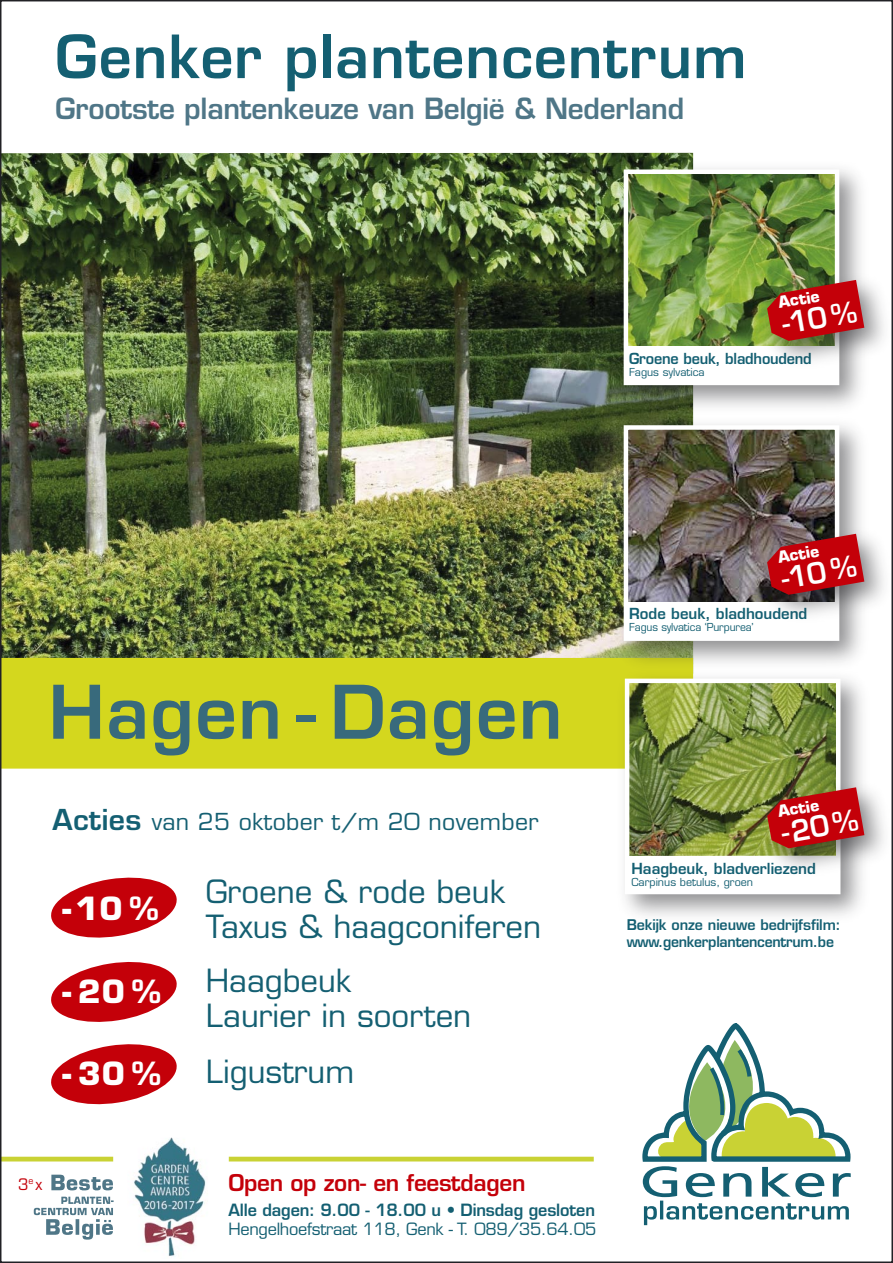
<style>
.page{position:relative;width:893px;height:1263px;background:#fff}
.page>*{position:absolute;margin:0;border:0;box-sizing:border-box;transform-origin:0 0}
.t1{font:600 72px "Eurostile";letter-spacing:.015em;color:#386a7c}
.t2{font:600 58.05px "Eurostile";letter-spacing:.015em;color:#145f72}
.t3{font:31.2px "Eurostile";color:#145f72}
.t4{font:700 31.2px "Eurostile";color:#fff}
.t5{font:600 28.5px "Eurostile";letter-spacing:-.01em;color:#4f7687}
.t6{font:600 28.5px "Eurostile";color:#fff}
.t7{font:22.8px "Eurostile";letter-spacing:.015em;color:#145f72}
.t8{font:600 22.5px "Eurostile";letter-spacing:-.015em;color:#c40009}
.t9{font:16.5px "Eurostile";letter-spacing:-.015em;color:#145f72}
.t10{font:600 16.5px "Eurostile";letter-spacing:-.005em;color:#145f72}
.t11{font:700 15.75px "Eurostile";color:#fff}
.t12{font:15.45px "Eurostile";color:#c40009}
.t13{font:600 14.85px "Eurostile";color:#145f72}
.t14{font:600 14.4px "Eurostile";letter-spacing:-.005em;color:#145f72}
.t15{font:10.8px "Eurostile";letter-spacing:-.01em;color:#145f72}
.t16{font:10.65px "Eurostile";color:#145f72}
.s1{font-weight:600;font-size:28.2px}
</style>
<div class="page">
<img style="left:3px;top:153px;width:690px;height:505px">
<div style="left:0;top:658px;width:693px;height:111px;background:#d4d71e"></div>
<div style="left:615px;top:161px;width:255px;height:255px;background:#212125;opacity:.5"></div>
<img style="left:629px;top:175px;width:205px;height:171px">
<div style="left:624px;top:170px;width:215px;height:215px;border:4px solid #fff"></div>
<div style="left:615px;top:416px;width:255px;height:255px;background:#212125;opacity:.5"></div>
<img style="left:629px;top:430px;width:205px;height:172px">
<div style="left:624px;top:425px;width:215px;height:216px;border:4px solid #fff"></div>
<div style="left:626px;top:602px;width:212px;height:36px;background:#fff"></div>
<div style="left:626px;top:346px;width:212px;height:36px;background:#fff"></div>
<div style="left:616px;top:670px;width:255px;height:255px;background:#212125;opacity:.5"></div>
<img style="left:630px;top:684px;width:205px;height:172px">
<div style="left:625px;top:679px;width:215px;height:215px;border:4px solid #fff"></div>
<div style="left:628px;top:856px;width:211px;height:36px;background:#fff"></div>
<svg style="left:642px;top:1023px;width:209px;height:202px"></svg>
<hr style="left:229px;top:1157px;width:365px;height:4px;background:#c9d234">
<svg style="left:51px;top:1175px;width:62px;height:15px"></svg>
<svg style="left:34px;top:1197px;width:80px;height:42px"></svg>
<img style="left:133px;top:1138px;width:73px;height:119px">
<hr style="left:0;top:1157px;width:113px;height:4px;background:#c9d234">
<svg style="left:51px;top:877px;width:126px;height:61px"></svg>
<svg style="left:51px;top:962px;width:126px;height:60px"></svg>
<svg style="left:51px;top:1044px;width:126px;height:61px"></svg>
<div style="left:757px;top:271px;width:136px;height:102px;background:#212125;opacity:.5"></div>
<img style="left:765px;top:280px;width:99px;height:64px">
<div style="left:757px;top:525px;width:136px;height:101px;background:#212125;opacity:.5"></div>
<svg style="left:765px;top:534px;width:99px;height:63px;background:#a82026"></svg>
<div style="left:757px;top:778px;width:136px;height:102px;background:#212125;opacity:.5"></div>
<img style="left:765px;top:787px;width:99px;height:64px">
<p class="t2" style="left:56px;top:20px;width:693px">Genker plantencentrum</p>
<p class="t5" style="left:56px;top:91px;width:630px">Grootste plantenkeuze van België &amp; Nederland</p>
<p class="t11" style="left:777px;top:293px;width:43px;rotate:-10deg">Actie</p>
<p class="t6" style="left:779px;top:306px;width:77px;rotate:-10deg">-10 %</p>
<p class="t13" style="left:629px;top:349px;width:184px">Groene beuk, bladhoudend</p>
<p class="t16" style="left:629px;top:366px;width:77px">Fagus sylvatica</p>
<p class="t1" style="left:48px;top:667px;width:516px">Hagen - Dagen</p>
<p class="t7" style="left:53px;top:807px;width:488px"><span class="s1">Acties</span> van 25 oktober t/m 20 november</p>
<p class="t4" style="left:62px;top:889px;width:98px">-10%</p>
<p class="t3" style="left:206px;top:872px;width:301px">Groene &amp; rode beuk</p>
<p class="t3" style="left:206px;top:908px;width:337px">Taxus &amp; haagconiferen</p>
<p class="t4" style="left:62px;top:973px;width:100px">-20%</p>
<p class="t3" style="left:206px;top:962px;width:147px">Haagbeuk</p>
<p class="t3" style="left:206px;top:997px;width:267px">Laurier in soorten</p>
<p class="t4" style="left:62px;top:1054px;width:100px">-30%</p>
<p class="t3" style="left:206px;top:1053px;width:150px">Ligustrum</p>
<p class="t11" style="left:776px;top:548px;width:43px;rotate:-10deg">Actie</p>
<p class="t6" style="left:779px;top:561px;width:77px;rotate:-10deg">-10 %</p>
<p class="t13" style="left:629px;top:604px;width:180px">Rode beuk, bladhoudend</p>
<p class="t15" style="left:629px;top:621px;width:126px">Fagus sylvatica ‘Purpurea’</p>
<p class="t11" style="left:776px;top:802px;width:43px;rotate:-10deg">Actie</p>
<p class="t6" style="left:779px;top:815px;width:79px;rotate:-10deg">-20%</p>
<p class="t13" style="left:631px;top:859px;width:186px">Haagbeuk, bladverliezend</p>
<p class="t15" style="left:631px;top:876px;width:123px">Carpinus betulus, groen</p>
<p class="t14" style="left:627px;top:916px;width:216px">Bekijk onze nieuwe bedrijfsfilm:</p>
<p class="t14" style="left:627px;top:933px;width:209px">www.genkerplantencentrum.be</p>
<p class="t12" style="left:18px;top:1175px;width:26px">3<sup>e</sup> x</p>
<p class="t8" style="left:228px;top:1169px;width:299px">Open op zon- en feestdagen</p>
<p class="t10" style="left:228px;top:1200px;width:368px">Alle dagen: 9.00 - 18.00 u • Dinsdag gesloten</p>
<p class="t9" style="left:228px;top:1219px;width:369px">Hengelhoefstraat 118, Genk - T. 089/35.64.05</p>
</div>
